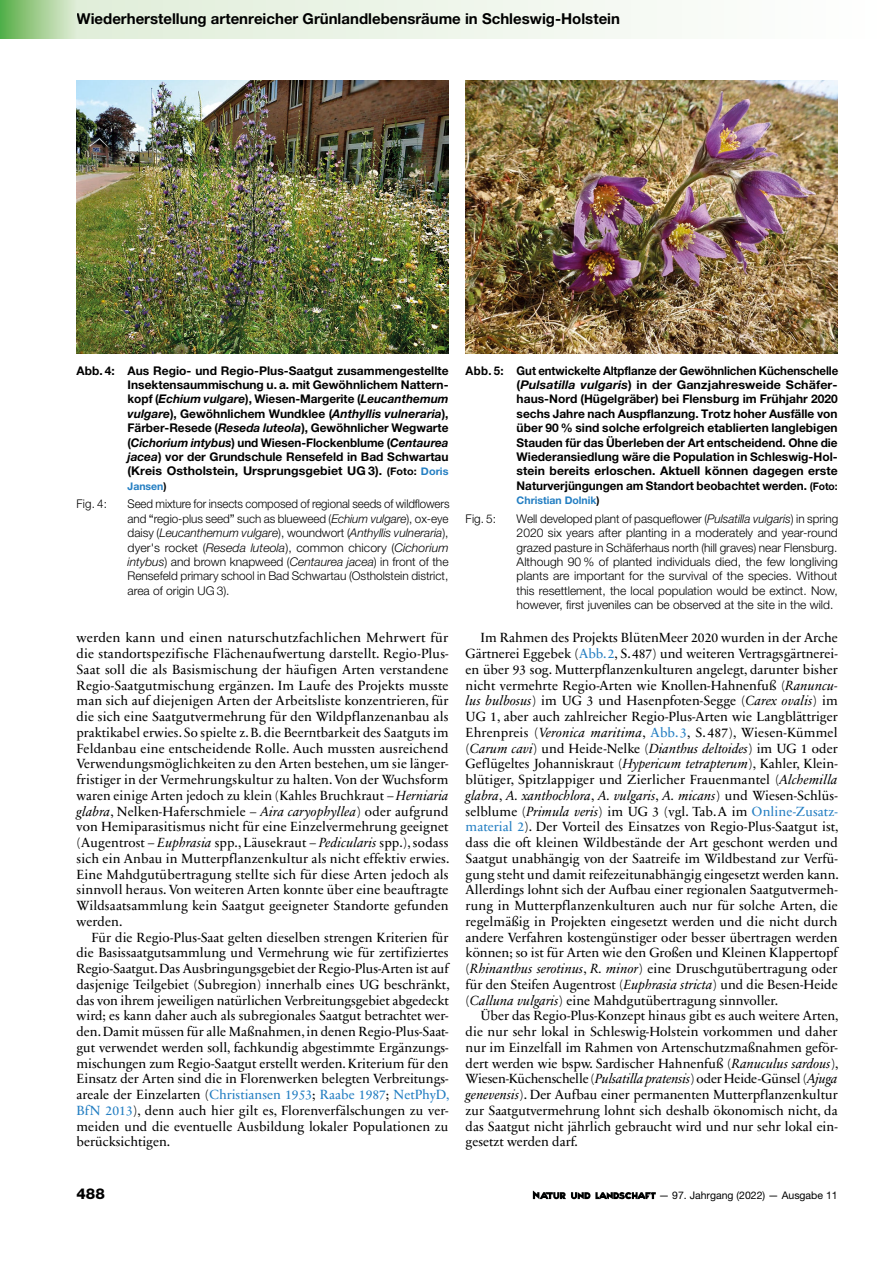
<style>
.page{position:relative;width:893px;height:1263px;background:#fff}
.page>*{position:absolute;margin:0;border:0;box-sizing:border-box;transform-origin:0 0}
.t1{font:700 15px "Helvetica Neue LT Pro";color:#000}
.t2{font:800 15px "Helvetica Neue LT Pro";color:#000}
.Fließtext_Text_mit_Einzug{font:13.5px/15.8px "Sabon Next LT Pro";color:#000;text-align:justify}
.t3{font:700 12px/14.4px "Helvetica Neue LT Pro";color:#000;text-align:justify;scale:.96 1}
.t4{font:700 12px/14.4px "Helvetica Neue LT Pro";color:#000;text-align:justify}
.t5{font:300 12px/14.4px "Helvetica Neue LT Pro";color:#000;text-align:justify}
.t6{font:300 12px/14.4px "Helvetica Neue LT Pro";color:#000;text-align:justify;scale:.96 1}
.t7{font:10.5px "Helvetica Neue LT Pro";color:#000}
.t8{font:700 10.5px "Helvetica Neue LT Pro";color:#237ec2}
.s1{font-style:italic}
.s2{font-size:10.5px}
.s3{font-size:10.5px;color:#237ec2}
.s4{color:#000}
.s5{font-weight:400}
.s6{color:#237ec2}
</style>
<div class="page">
<svg style="left:533px;top:1191px;width:123px;height:8px"></svg>
<div style="left:77px;top:0;width:816px;height:38px;background:linear-gradient(to right,#e0eed9,#fff)"></div>
<div style="left:0;top:0;width:77px;height:38px;background:linear-gradient(to right,#58ae46,#e5edd8)"></div>
<img style="left:77px;top:81px;width:372px;height:272px">
<img style="left:466px;top:81px;width:372px;height:272px">
<p class="t1" style="left:77px;top:10px;width:545px">Wiederherstellung artenreicher Grünlandlebensräume in Schleswig-Holstein</p>
<p class="t4" style="left:128px;top:363px;width:323px;text-indent:-51px">Abb. 4: Aus Regio- und Regio-Plus-Saatgut zusammengestellte Insektensaummischung u. a. mit Gewöhnlichem Nattern&shy;kopf (<span class="s1">Echium vulgare</span>), Wiesen-Margerite (<span class="s1">Leucanthemum vulgare</span>), Gewöhnlichem Wundklee (<span class="s1">Anthyllis vulneraria</span>), Färber-Resede (<span class="s1">Reseda luteola</span>), Gewöhnlicher Wegwarte (<span class="s1">Cichorium intybus</span>) und Wiesen-Flockenblume (<span class="s1">Centaurea jacea</span>) vor der Grundschule Rensefeld in Bad Schwartau (Kreis Ostholstein, Ursprungsgebiet UG 3). <span class="s2">(Foto:</span> <span class="s3">Doris</span></p>
<p class="t8" style="left:128px;top:480px;width:41px">Jansen<span class="s4">)</span></p>
<p class="t6" style="left:77px;top:497px;width:33px">Fig. 4:</p>
<p class="t6" style="left:128px;top:497px;width:337px">Seed mixture for insects composed of regional seeds of wildflowers and <span class="s5">“</span>regio-plus seed<span class="s5">”</span> such as blueweed (<span class="s1">Echium vulgare</span>), ox-eye daisy (<span class="s1">Leucanthemum vulgare</span>), woundwort (<span class="s1">Anthyllis vulneraria</span>), dyer's rocket (<span class="s1">Reseda luteola</span>), common chicory (<span class="s1">Cichorium intybus</span>) and brown knapweed (<span class="s1">Centaurea jacea</span>) in front of the Rensefeld primary school in Bad Schwartau (Ostholstein district, area of origin UG 3).</p>
<p class="Fließtext_Text_mit_Einzug" style="left:77px;top:629px;width:374px">werden kann und einen naturschutzfachlichen Mehrwert für die standortspezifische Flächenaufwertung darstellt. Regio-Plus-Saat soll die als Basismischung der häufigen Arten verstandene Regio-Saatgutmischung ergänzen. Im Laufe des Projekts musste man sich auf diejenigen Arten der Arbeitsliste konzentrieren, für die sich eine Saatgutvermehrung für den Wildpflanzenanbau als praktikabel erwies. So spielte z.B. die Beerntbarkeit des Saatguts im Feldanbau eine entscheidende Rolle. Auch mussten ausreichend Verwendungsmöglichkeiten zu den Arten bestehen, um sie länger&shy;fristiger in der Vermehrungskultur zu halten. Von der Wuchsform waren einige Arten jedoch zu klein (Kahles Bruchkraut – <span class="s1">Herniaria glabra</span>, Nelken-Haferschmiele – <span class="s1">Aira caryophyllea</span>) oder aufgrund von Hemiparasitismus nicht für eine Einzelvermehrung geeignet (Augentrost – <span class="s1">Euphrasia</span> spp., Läusekraut – <span class="s1">Pedicularis</span> spp.), sodass sich ein Anbau in Mutterpflanzenkultur als nicht effektiv erwies.<br>Eine Mahdgutübertragung stellte sich für diese Arten jedoch als sinnvoll heraus. Von weiteren Arten konnte über eine beauftragte Wildsaatsammlung kein Saatgut geeigneter Standorte gefunden werden.</p>
<p class="Fließtext_Text_mit_Einzug" style="left:77px;top:929px;width:375px;text-indent:15px">Für die Regio-Plus-Saat gelten dieselben strengen Kriterien für die Basissaatgutsammlung und Vermehrung wie für zertifiziertes Regio-Saatgut. Das Ausbringungsgebiet der Regio-Plus-Arten ist auf dasjenige Teilgebiet (Subregion) innerhalb eines UG beschränkt, das von ihrem jeweiligen natürlichen Verbreitungsgebiet abgedeckt wird; es kann daher auch als subregionales Saatgut betrachtet wer&shy;den. Damit müssen für alle Maßnahmen, in denen Regio-Plus-Saat&shy;gut verwendet werden soll, fachkundig abgestimmte Ergänzungs&shy;mischungen zum Regio-Saatgut erstellt werden. Kriterium für den Einsatz der Arten sind die in Florenwerken belegten Verbreitungs&shy;areale der Einzelarten (<span class="s6">Christiansen 1953</span>; <span class="s6">Raabe 1987</span>; <span class="s6">NetPhyD, BfN 2013</span>), denn auch hier gilt es, Florenverfälschungen zu ver&shy;meiden und die eventuelle Ausbildung lokaler Populationen zu berücksichtigen.</p>
<p class="t3" style="left:517px;top:363px;width:337px;text-indent:-51px">Abb. 5: Gut entwickelte Altpflanze der Gewöhnlichen Küchenschelle (<span class="s1">Pulsatilla vulgaris</span>) in der Ganzjahresweide Schäfer&shy;haus-Nord (Hügelgräber) bei Flensburg im Frühjahr 2020 sechs Jahre nach Auspflanzung. Trotz hoher Ausfälle von über 90 % sind solche erfolgreich etablierten langlebigen Stauden für das Überleben der Art entscheidend. Ohne die Wiederansiedlung wäre die Population in Schleswig-Hol&shy;stein bereits erloschen. Aktuell können dagegen erste Naturverjüngungen am Standort beobachtet werden. <span class="s2">(Foto:</span></p>
<p class="t8" style="left:517px;top:494px;width:84px">Christian Dolnik<span class="s4">)</span></p>
<p class="t5" style="left:466px;top:511px;width:32px">Fig. 5:</p>
<p class="t5" style="left:517px;top:511px;width:323px">Well developed plant of pasqueflower (<span class="s1">Pulsatilla vulgaris</span>) in spring 2020 six years after planting in a moderately and year-round grazed pasture in Schäferhaus north (hill graves) near Flensburg.<br>Although 90 % of planted individuals died, the few longliving plants are important for the survival of the species. Without this resettlement, the local population would be extinct. Now, however, first juveniles can be observed at the site in the wild.</p>
<p class="Fließtext_Text_mit_Einzug" style="left:466px;top:629px;width:375px;text-indent:15px">Im Rahmen des Projekts BlütenMeer 2020 wurden in der Arche Gärtnerei Eggebek (<span class="s6">Abb.2</span>, S.487) und weiteren Vertragsgärtnerei&shy;en über 93 sog. Mutterpflanzenkulturen angelegt, darunter bisher nicht vermehrte Regio-Arten wie Knollen-Hahnenfuß (<span class="s1">Ranuncu&shy;lus bulbosus</span>) im UG 3 und Hasenpfoten-Segge (<span class="s1">Carex ovalis</span>) im UG 1, aber auch zahlreicher Regio-Plus-Arten wie Langblättriger Ehrenpreis (<span class="s1">Veronica maritima</span>, <span class="s6">Abb.3</span>, S.487), Wiesen-Kümmel (<span class="s1">Carum cavi</span>) und Heide-Nelke (<span class="s1">Dianthus deltoides</span>) im UG 1 oder Geflügeltes Johanniskraut (<span class="s1">Hypericum tetrapterum</span>), Kahler, Klein&shy;blütiger, Spitzlappiger und Zierlicher Frauenmantel (<span class="s1">Alchemilla glabra</span>, <span class="s1">A. xanthochlora</span>, <span class="s1">A. vulgaris</span>, <span class="s1">A. micans</span>) und Wiesen-Schlüs&shy;selblume (<span class="s1">Primula veris</span>) im UG 3 (vgl. Tab.A im <span class="s6">Online-Zusatz&shy;material 2</span>). Der Vorteil des Einsatzes von Regio-Plus-Saatgut ist, dass die oft kleinen Wildbestände der Art geschont werden und Saatgut unabhängig von der Saatreife im Wildbestand zur Verfü&shy;gung steht und damit reifezeitunabhängig eingesetzt werden kann.<br>Allerdings lohnt sich der Aufbau einer regionalen Saatgutvermeh&shy;rung in Mutterpflanzenkulturen auch nur für solche Arten, die regelmäßig in Projekten eingesetzt werden und die nicht durch andere Verfahren kostengünstiger oder besser übertragen werden können; so ist für Arten wie den Großen und Kleinen Klappertopf (<span class="s1">Rhinanthus serotinus</span>, <span class="s1">R. minor</span>) eine Druschgutübertragung oder für den Steifen Augentrost (<span class="s1">Euphrasia stricta</span>) und die Besen-Heide (<span class="s1">Calluna vulgaris</span>) eine Mahdgutübertragung sinnvoller.</p>
<p class="Fließtext_Text_mit_Einzug" style="left:466px;top:1007px;width:375px;text-indent:15px">Über das Regio-Plus-Konzept hinaus gibt es auch weitere Arten, die nur sehr lokal in Schleswig-Holstein vorkommen und daher nur im Einzelfall im Rahmen von Artenschutzmaßnahmen geför&shy;dert werden wie bspw. Sardischer Hahnenfuß (<span class="s1">Ranuculus sardous</span>), Wiesen-Küchenschelle (<span class="s1">Pulsatilla pratensis</span>) oder Heide-Günsel (<span class="s1">Ajuga genevensis</span>). Der Aufbau einer permanenten Mutterpflanzenkultur zur Saatgutvermehrung lohnt sich deshalb ökonomisch nicht, da das Saatgut nicht jährlich gebraucht wird und nur sehr lokal ein&shy;gesetzt werden darf.</p>
<p class="t2" style="left:77px;top:1185px;width:30px">488</p>
<p class="t7" style="left:659px;top:1189px;width:180px">— 97. Jahrgang (2022) — Ausgabe 11</p>
</div>
